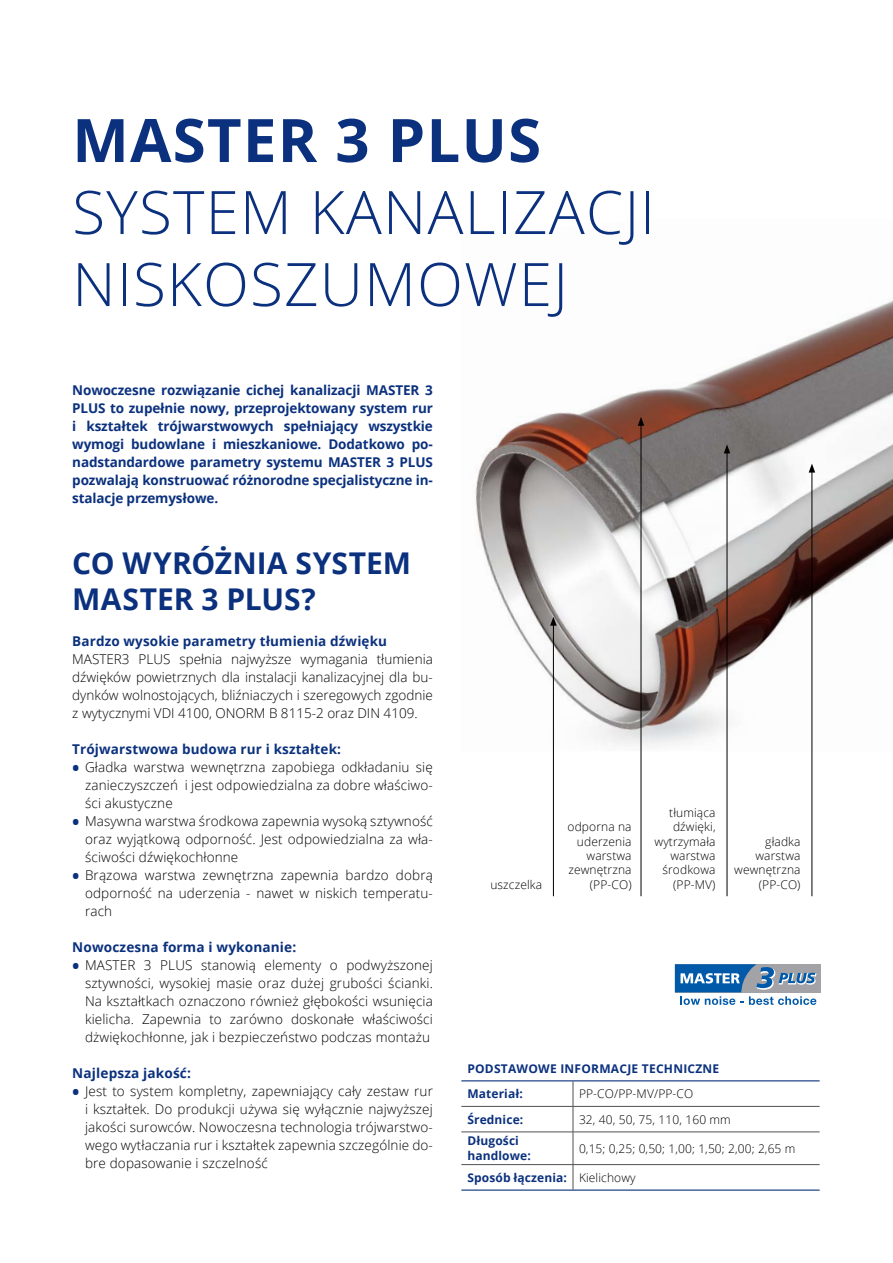
<style>
.page{position:relative;width:893px;height:1263px;background:#fff}
.page>*{position:absolute;margin:0;border:0;box-sizing:border-box;transform-origin:0 0}
.t1{font:300 60px/72px "Open Sans";letter-spacing:.02em;color:#0b317e}
.t2{font:700 60px "Open Sans";letter-spacing:.02em;color:#0b317e}
.t3{font:700 30px/36px "Open Sans";color:#0b317e}
.t4{font:300 13.5px/18px "Open Sans";letter-spacing:.01em;color:#000;text-align:justify}
.t5{font:700 13.5px/18px "Open Sans";letter-spacing:.01em;color:#0b317e;text-align:justify}
.t6{font:300 12px/14.4px "Open Sans";letter-spacing:.01em;color:#000;text-align:right}
.t7{font:700 12px/25.5px "Open Sans";letter-spacing:.01em;color:#0b317e}
.s1{font-weight:700;font-size:19.5px;color:#0b317e}
.s2{font-weight:300;color:#000}
</style>
<div class="page">
<hr style="left:461px;top:1106px;width:112px;height:1px;background:#504f53">
<hr style="left:573px;top:1106px;width:247px;height:1px;background:#504f53">
<svg style="left:573px;top:1081px;width:1px;height:51px"></svg>
<hr style="left:461px;top:1132px;width:112px;height:1px;background:#504f53">
<hr style="left:573px;top:1132px;width:247px;height:1px;background:#504f53">
<hr style="left:573px;top:1132px;width:1px;height:32px;background:#504f53">
<hr style="left:461px;top:1164px;width:112px;height:1px;background:#504f53">
<hr style="left:573px;top:1164px;width:247px;height:1px;background:#504f53">
<svg style="left:573px;top:1165px;width:1px;height:24px"></svg>
<hr style="left:461px;top:1189px;width:112px;height:2px;background:#0b317e">
<hr style="left:573px;top:1189px;width:247px;height:2px;background:#0b317e">
<hr style="left:461px;top:1080px;width:112px;height:1px;background:#0b317e">
<hr style="left:573px;top:1080px;width:247px;height:1px;background:#0b317e">
<img style="left:475px;top:300px;width:418px;height:451px">
<hr style="left:553px;top:623px;width:1px;height:273px;background:#000">
<svg style="left:550px;top:617px;width:7px;height:9px"></svg>
<hr style="left:641px;top:423px;width:1px;height:473px;background:#000">
<svg style="left:638px;top:417px;width:6px;height:9px"></svg>
<hr style="left:727px;top:451px;width:1px;height:445px;background:#000">
<svg style="left:724px;top:444px;width:6px;height:9px"></svg>
<hr style="left:812px;top:470px;width:1px;height:426px;background:#000">
<svg style="left:809px;top:464px;width:6px;height:9px"></svg>
<div style="left:675px;top:964px;width:146px;height:28px;background:#a3a3a7"></div>
<svg style="left:675px;top:964px;width:141px;height:41px"></svg>
<h1 class="t2" style="left:72px;top:98px;width:470px">MASTER 3 PLUS</h1>
<h1 class="t1" style="left:72px;top:175px;width:585px">SYSTEM KANALIZACJI<br>NISKOSZUMOWEJ</h1>
<p class="t5" style="left:72px;top:381px;width:362px">Nowoczesne rozwiązanie cichej kanalizacji MASTER 3<br>PLUS to zupełnie nowy, przeprojektowany system rur i kształtek trójwarstwowych spełniający wszystkie wymogi budowlane i mieszkaniowe. Dodatkowo po&shy;nadstandardowe parametry systemu MASTER 3 PLUS pozwalają konstruować różnorodne specjalistyczne in&shy;stalacje przemysłowe.</p>
<h2 class="t3" style="left:72px;top:544px;width:340px">CO WYRÓŻNIA SYSTEM<br>MASTER 3 PLUS?</h2>
<p class="t5" style="left:72px;top:631px;width:316px">Bardzo wysokie parametry tłumienia dźwięku</p>
<p class="t4" style="left:72px;top:649px;width:362px">MASTER3 PLUS spełnia najwyższe wymagania tłumienia dźwięków powietrznych dla instalacji kanalizacyjnej dla bu&shy;dynków wolnostojących, bliźniaczych i szeregowych zgodnie z wytycznymi VDI 4100, ONORM B 8115-2 oraz DIN 4109.</p>
<p class="t5" style="left:72px;top:739px;width:270px">Trójwarstwowa budowa rur i kształtek:</p>
<p class="t4" style="left:85px;top:757px;width:349px;text-indent:-13px"><span class="s1">•</span> Gładka warstwa wewnętrzna zapobiega odkładaniu się zanieczyszczeń i jest odpowiedzialna za dobre właściwo&shy;ści akustyczne</p>
<p class="t4" style="left:85px;top:811px;width:349px;text-indent:-13px"><span class="s1">•</span> Masywna warstwa środkowa zapewnia wysoką sztywność oraz wyjątkową odporność. Jest odpowiedzialna za wła&shy;ściwości dźwiękochłonne</p>
<p class="t4" style="left:85px;top:865px;width:349px;text-indent:-13px"><span class="s1">•</span> Brązowa warstwa zewnętrzna zapewnia bardzo dobrą odporność na uderzenia - nawet w niskich temperatu&shy;rach</p>
<p class="t5" style="left:72px;top:937px;width:226px">Nowoczesna forma i wykonanie:</p>
<p class="t4" style="left:85px;top:955px;width:349px;text-indent:-13px"><span class="s1">•</span> MASTER 3 PLUS stanowią elementy o podwyższonej sztywności, wysokiej masie oraz dużej grubości ścianki.<br>Na kształtkach oznaczono również głębokości wsunięcia kielicha. Zapewnia to zarówno doskonałe właściwości dżwiękochłonne, jak i bezpieczeństwo podczas montażu</p>
<p class="t5" style="left:72px;top:1063px;width:120px">Najlepsza jakość:</p>
<p class="t4" style="left:85px;top:1081px;width:349px;text-indent:-13px"><span class="s1">•</span> Jest to system kompletny, zapewniający cały zestaw rur i kształtek. Do produkcji używa się wyłącznie najwyższej jakości surowców. Nowoczesna technologia trójwarstwo&shy;wego wytłaczania rur i kształtek zapewnia szczególnie do&shy;bre dopasowanie i szczelność</p>
<p class="t6" style="left:490px;top:877px;width:53px">uszczelka</p>
<p class="t6" style="left:567px;top:819px;width:66px">odporna na uderzenia warstwa zewnętrzna (PP-CO)</p>
<p class="t6" style="left:655px;top:805px;width:63px">tłumiąca dźwięki, wytrzymała warstwa środkowa (PP-MV)</p>
<p class="t6" style="left:734px;top:834px;width:68px">gładka warstwa wewnętrzna (PP-CO)</p>
<p class="t7" style="left:467px;top:1055px;width:253px">PODSTAWOWE INFORMACJE TECHNICZNE<br>Materiał:</p>
<p class="t6" style="left:579px;top:1086px;width:116px">PP-CO/PP-MV/PP-CO</p>
<p class="t7" style="left:467px;top:1106px;width:57px">Średnice:</p>
<p class="t6" style="left:579px;top:1112px;width:153px">32, 40, 50, 75, 110, 160 mm</p>
<p class="t7" style="left:467px;top:1133px;width:65px;line-height:15px">Długości handlowe:</p>
<p class="t6" style="left:579px;top:1141px;width:218px">0,15; 0,25; 0,50; 1,00; 1,50; 2,00; 2,65 m</p>
<p class="t7" style="left:467px;top:1164px;width:170px">Sposób łączenia: <span class="s2">Kielichowy</span></p>
</div>
